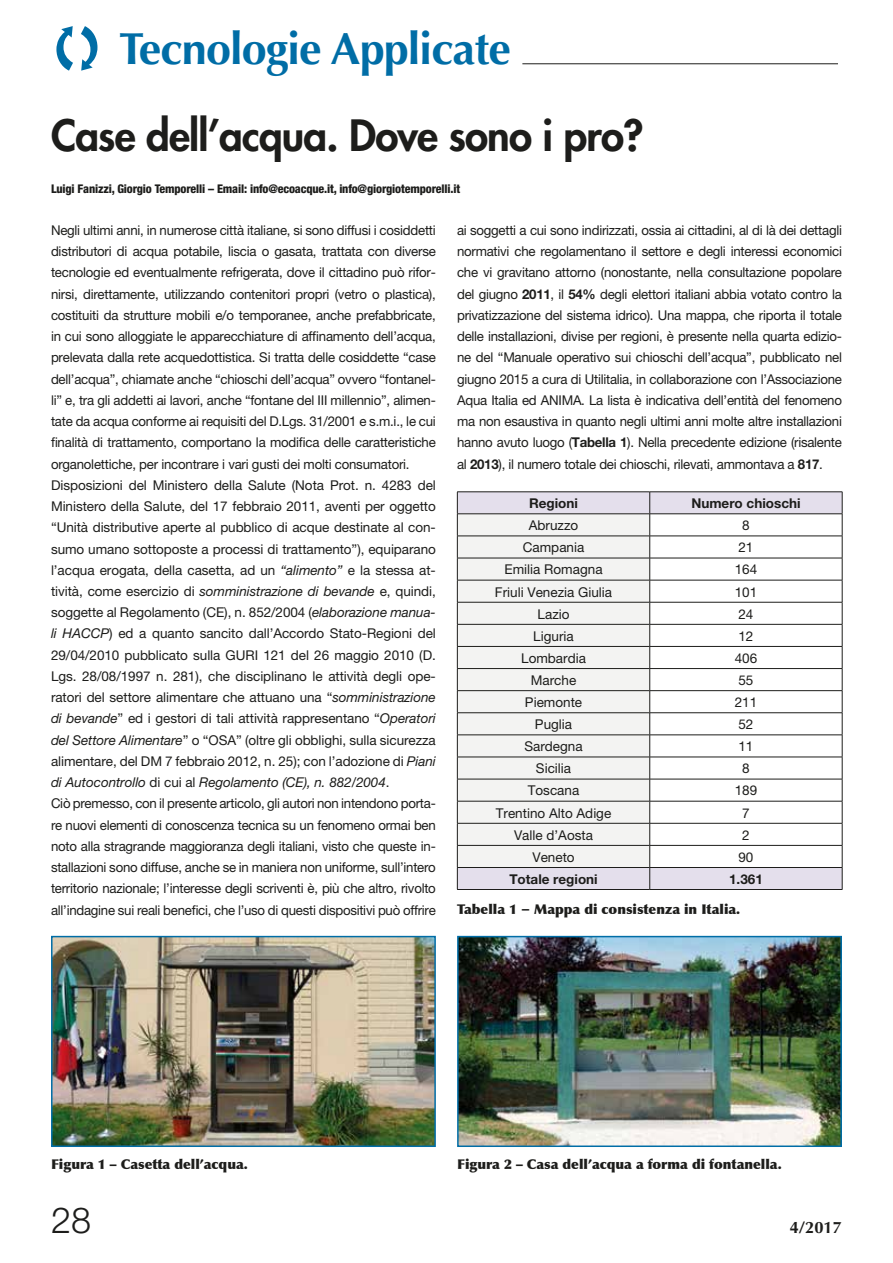
<style>
.page{position:relative;width:893px;height:1263px;background:#fff}
.page>*{position:absolute;margin:0;border:0;box-sizing:border-box;transform-origin:0 0}
.t1{font:700 45px "Optima";letter-spacing:-.02em;color:#006da6}
.t2{font:800 42px "Futura";letter-spacing:-.02em;color:#1d1d1b}
.t3{font:300 36px "Helvetica Neue";color:#1d1d1b}
.t4{font:700 16.5px "Optima";color:#1d1d1b}
.t5{font:13.5px/21.3px "Helvetica Neue";letter-spacing:-.015em;color:#1d1d1b}
.t6{font:900 13.5px "Optima";color:#1d1d1b}
.t7{font:700 13.5px "Helvetica Neue";color:#1d1d1b}
.t8{font:800 condensed 12px "Helvetica Neue";letter-spacing:-.01em;color:#1d1d1b}
.s1{font-style:italic}
.s2{font-weight:700}
</style>
<div class="page">
<hr style="left:522px;top:64px;width:316px;height:1px;background:#1d1d1b">
<svg style="left:56px;top:26px;width:41px;height:45px"></svg>
<svg style="left:458px;top:492px;width:384px;height:397px"></svg>
<div style="left:458px;top:514px;width:191px;height:353px;background:#f3f3f2"></div>
<hr style="left:457px;top:491px;width:193px;height:1px;background:#1d1d1b">
<hr style="left:650px;top:491px;width:192px;height:1px;background:#1d1d1b">
<hr style="left:457px;top:513px;width:193px;height:1px;background:#1d1d1b">
<hr style="left:650px;top:513px;width:192px;height:1px;background:#1d1d1b">
<hr style="left:457px;top:536px;width:193px;height:1px;background:#1d1d1b">
<hr style="left:650px;top:536px;width:192px;height:1px;background:#1d1d1b">
<hr style="left:457px;top:558px;width:193px;height:1px;background:#1d1d1b">
<hr style="left:650px;top:558px;width:192px;height:1px;background:#1d1d1b">
<hr style="left:457px;top:580px;width:193px;height:1px;background:#1d1d1b">
<hr style="left:650px;top:580px;width:192px;height:1px;background:#1d1d1b">
<hr style="left:457px;top:602px;width:193px;height:1px;background:#1d1d1b">
<hr style="left:650px;top:602px;width:192px;height:1px;background:#1d1d1b">
<hr style="left:457px;top:624px;width:193px;height:1px;background:#1d1d1b">
<hr style="left:650px;top:624px;width:192px;height:1px;background:#1d1d1b">
<hr style="left:457px;top:646px;width:193px;height:1px;background:#1d1d1b">
<hr style="left:650px;top:646px;width:192px;height:1px;background:#1d1d1b">
<hr style="left:457px;top:668px;width:193px;height:1px;background:#1d1d1b">
<hr style="left:650px;top:668px;width:192px;height:1px;background:#1d1d1b">
<hr style="left:457px;top:690px;width:193px;height:1px;background:#1d1d1b">
<hr style="left:650px;top:690px;width:192px;height:1px;background:#1d1d1b">
<hr style="left:457px;top:712px;width:193px;height:1px;background:#1d1d1b">
<hr style="left:650px;top:712px;width:192px;height:1px;background:#1d1d1b">
<hr style="left:457px;top:735px;width:193px;height:1px;background:#1d1d1b">
<hr style="left:650px;top:735px;width:192px;height:1px;background:#1d1d1b">
<hr style="left:457px;top:757px;width:193px;height:1px;background:#1d1d1b">
<hr style="left:650px;top:757px;width:192px;height:1px;background:#1d1d1b">
<hr style="left:457px;top:779px;width:193px;height:1px;background:#1d1d1b">
<hr style="left:650px;top:779px;width:192px;height:1px;background:#1d1d1b">
<hr style="left:457px;top:801px;width:193px;height:1px;background:#1d1d1b">
<hr style="left:650px;top:801px;width:192px;height:1px;background:#1d1d1b">
<hr style="left:457px;top:823px;width:193px;height:1px;background:#1d1d1b">
<hr style="left:650px;top:823px;width:192px;height:1px;background:#1d1d1b">
<hr style="left:457px;top:845px;width:193px;height:1px;background:#1d1d1b">
<hr style="left:650px;top:845px;width:192px;height:1px;background:#1d1d1b">
<hr style="left:457px;top:867px;width:193px;height:1px;background:#1d1d1b">
<svg style="left:457px;top:492px;width:1px;height:397px"></svg>
<hr style="left:650px;top:867px;width:192px;height:1px;background:#1d1d1b">
<svg style="left:649px;top:492px;width:1px;height:397px"></svg>
<svg style="left:842px;top:492px;width:1px;height:397px"></svg>
<hr style="left:457px;top:889px;width:193px;height:1px;background:#1d1d1b">
<hr style="left:650px;top:889px;width:192px;height:1px;background:#1d1d1b">
<img style="left:54px;top:939px;width:379px;height:205px">
<div style="left:51px;top:936px;width:385px;height:211px;border:2px solid #006da6"></div>
<img style="left:460px;top:939px;width:379px;height:205px">
<div style="left:457px;top:936px;width:385px;height:211px;border:2px solid #006da6"></div>
<h1 class="t1" style="left:119px;top:22px;width:393px">Tecnologie Applicate</h1>
<h2 class="t2" style="left:51px;top:107px;width:594px">Case dell’acqua. Dove sono i pro?</h2>
<p class="t8" style="left:51px;top:182px;width:411px">Luigi Fanizzi, Giorgio Temporelli – Email: info@ecoacque.it, info@giorgiotemporelli.it</p>
<p class="t5" style="left:51px;top:219px;width:386px">Negli ultimi anni, in numerose città italiane, si sono diffusi i cosiddetti distributori di acqua potabile, liscia o gasata, trattata con diverse tecnologie ed eventualmente refrigerata, dove il cittadino può rifor&shy;nirsi, direttamente, utilizzando contenitori propri (vetro o plastica), costituiti da strutture mobili e/o temporanee, anche prefabbricate, in cui sono alloggiate le apparecchiature di affinamento dell’acqua, prelevata dalla rete acquedottistica. Si tratta delle cosiddette “case dell’acqua”, chiamate anche “chioschi dell’acqua” ovvero “fontanel&shy;li” e, tra gli addetti ai lavori, anche “fontane del III millennio”, alimen&shy;tate da acqua conforme ai requisiti del D.Lgs. 31/2001 e s.m.i., le cui finalità di trattamento, comportano la modifica delle caratteristiche organolettiche, per incontrare i vari gusti dei molti consumatori.<br>Disposizioni del Ministero della Salute (Nota Prot. n. 4283 del Ministero della Salute, del 17 febbraio 2011, aventi per oggetto “Unità distributive aperte al pubblico di acque destinate al con&shy;sumo umano sottoposte a processi di trattamento”), equiparano l’acqua erogata, della casetta, ad un <span class="s1">“alimento”</span> e la stessa at&shy;tività, come esercizio di <span class="s1">somministrazione di bevande</span> e, quindi, soggette al Regolamento (CE), n. 852/2004 (<span class="s1">elaborazione manua&shy;li HACCP</span>) ed a quanto sancito dall’Accordo Stato-Regioni del 29/04/2010 pubblicato sulla GURI 121 del 26 maggio 2010 (D.<br>Lgs. 28/08/1997 n. 281), che disciplinano le attività degli ope&shy;ratori del settore alimentare che attuano una “<span class="s1">somministrazione di bevande</span>” ed i gestori di tali attività rappresentano “<span class="s1">Operatori del Settore Alimentare</span>” o “OSA” (oltre gli obblighi, sulla sicurezza alimentare, del DM 7 febbraio 2012, n. 25); con l’adozione di <span class="s1">Piani di Autocontrollo</span> di cui al <span class="s1">Regolamento (CE), n. 882/2004</span>.<br>Ciò premesso, con il presente articolo, gli autori non intendono porta&shy;re nuovi elementi di conoscenza tecnica su un fenomeno ormai ben noto alla stragrande maggioranza degli italiani, visto che queste in&shy;stallazioni sono diffuse, anche se in maniera non uniforme, sull’intero territorio nazionale; l’interesse degli scriventi è, più che altro, rivolto all’indagine sui reali benefici, che l’uso di questi dispositivi può offrire</p>
<p class="t5" style="left:457px;top:219px;width:386px;text-align:justify">ai soggetti a cui sono indirizzati, ossia ai cittadini, al di là dei dettagli normativi che regolamentano il settore e degli interessi economici che vi gravitano attorno (nonostante, nella consultazione popolare del giugno <span class="s2">2011</span>, il <span class="s2">54%</span> degli elettori italiani abbia votato contro la privatizzazione del sistema idrico). Una mappa, che riporta il totale delle installazioni, divise per regioni, è presente nella quarta edizio&shy;ne del “Manuale operativo sui chioschi dell’acqua”, pubblicato nel giugno 2015 a cura di Utilitalia, in collaborazione con l’Associazione Aqua Italia ed ANIMA. La lista è indicativa dell’entità del fenomeno ma non esaustiva in quanto negli ultimi anni molte altre installazioni hanno avuto luogo (<span class="s2">Tabella 1</span>). Nella precedente edizione (risalente al <span class="s2">2013</span>), il numero totale dei chioschi, rilevati, ammontava a <span class="s2">817</span>.</p>
<p class="t7" style="left:529px;top:495px;width:50px">Regioni</p>
<p class="t7" style="left:691px;top:495px;width:111px">Numero chioschi</p>
<p class="t5" style="left:529px;top:514px;width:51px">Abruzzo</p>
<p class="t5" style="left:742px;top:514px;width:9px">8</p>
<p class="t5" style="left:523px;top:537px;width:63px">Campania</p>
<p class="t5" style="left:738px;top:537px;width:17px">21</p>
<p class="t5" style="left:505px;top:559px;width:100px">Emilia Romagna</p>
<p class="t5" style="left:735px;top:559px;width:24px">164</p>
<p class="t5" style="left:495px;top:581px;width:119px">Friuli Venezia Giulia</p>
<p class="t5" style="left:735px;top:581px;width:24px">101</p>
<p class="t5" style="left:538px;top:603px;width:33px">Lazio</p>
<p class="t5" style="left:738px;top:603px;width:17px">24</p>
<p class="t5" style="left:533px;top:625px;width:42px">Liguria</p>
<p class="t5" style="left:738px;top:625px;width:17px">12</p>
<p class="t5" style="left:521px;top:647px;width:66px">Lombardia</p>
<p class="t5" style="left:735px;top:647px;width:24px">406</p>
<p class="t5" style="left:531px;top:669px;width:47px">Marche</p>
<p class="t5" style="left:738px;top:669px;width:17px">55</p>
<p class="t5" style="left:525px;top:691px;width:59px">Piemonte</p>
<p class="t5" style="left:735px;top:691px;width:24px">211</p>
<p class="t5" style="left:535px;top:713px;width:39px">Puglia</p>
<p class="t5" style="left:738px;top:713px;width:17px">52</p>
<p class="t5" style="left:524px;top:735px;width:60px">Sardegna</p>
<p class="t5" style="left:738px;top:735px;width:17px">11</p>
<p class="t5" style="left:536px;top:758px;width:37px">Sicilia</p>
<p class="t5" style="left:742px;top:758px;width:9px">8</p>
<p class="t5" style="left:528px;top:780px;width:53px">Toscana</p>
<p class="t5" style="left:735px;top:780px;width:24px">189</p>
<p class="t5" style="left:496px;top:802px;width:117px">Trentino Alto Adige</p>
<p class="t5" style="left:742px;top:802px;width:9px">7</p>
<p class="t5" style="left:514px;top:824px;width:81px">Valle d’Aosta</p>
<p class="t5" style="left:742px;top:824px;width:9px">2</p>
<p class="t5" style="left:532px;top:846px;width:44px">Veneto</p>
<p class="t5" style="left:738px;top:846px;width:17px">90</p>
<p class="t7" style="left:509px;top:870px;width:90px">Totale regioni</p>
<p class="t7" style="left:729px;top:870px;width:35px">1.361</p>
<p class="t6" style="left:457px;top:901px;width:285px">Tabella 1 − Mappa di consistenza in Italia.</p>
<p class="t6" style="left:51px;top:1156px;width:198px">Figura 1 – Casetta dell’acqua.</p>
<p class="t6" style="left:457px;top:1156px;width:326px">Figura 2 – Casa dell’acqua a forma di fontanella.</p>
<h3 class="t3" style="left:51px;top:1198px;width:42px">28</h3>
<p class="t4" style="left:790px;top:1218px;width:54px">4/2017</p>
</div>
